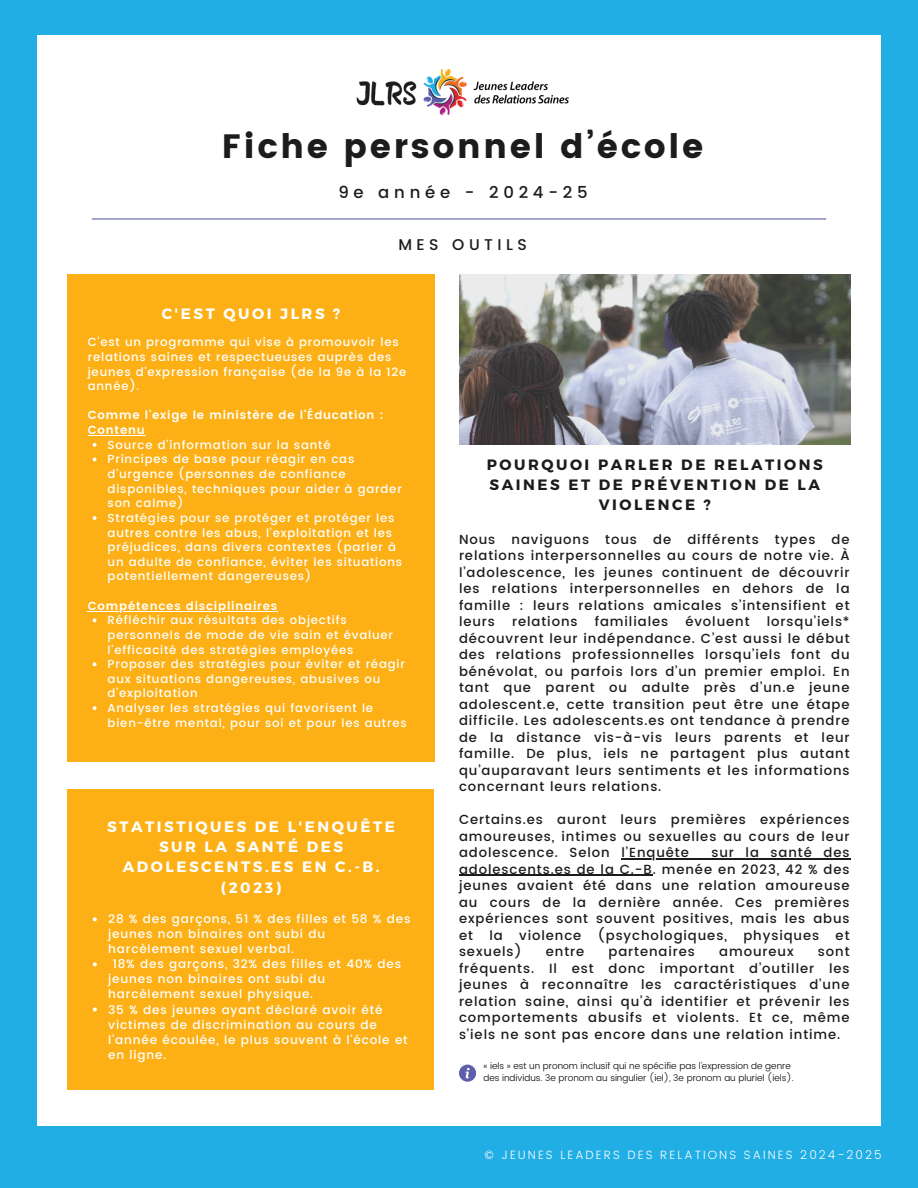
<style>
.page{position:relative;width:918px;height:1188px;background:#21aee4}
.page>*{position:absolute;margin:0;border:0;box-sizing:border-box;transform-origin:0 0}
.t1{font:33.75px "Poppins";letter-spacing:.08em;color:#1c1d1a}
.t2{font:500 16.5px "Poppins";letter-spacing:.29em;color:#1c1d1a}
.t3{font:500 15.6px "Poppins";letter-spacing:.29em;color:#1c1d1a}
.t4{font:700 15px/20.2px "Montserrat";letter-spacing:.17em;color:#fff;text-align:center}
.t5{font:700 15px/20.2px "Montserrat";letter-spacing:.17em;color:#1c1d1a;text-align:center}
.t6{font:500 13.2px/16.5px "Poppins";letter-spacing:.07em;color:#1c1d1a;text-align:justify}
.t7{font:500 12px/15px "Poppins";letter-spacing:.07em;color:#fff}
.t8{font:300 12px "Poppins";letter-spacing:.17em;color:#fff}
.t9{font:500 11.7px/14.7px "Poppins";letter-spacing:.07em;color:#fff}
.t10{font:600 11.7px "Poppins";letter-spacing:.07em;color:#fff}
.t11{font:300 9px/12px "Poppins";color:#000}
</style>
<div class="page">
<div style="left:37px;top:35px;width:844px;height:1090px;background:#fff"></div>
<img style="left:356px;top:70px;width:213px;height:45px">
<hr style="left:92px;top:218px;width:734px;height:2px;background:#5e5fab">
<hr style="left:622px;top:858px;width:68px;height:1px;background:#1c1d1a">
<svg style="left:690px;top:858px;width:21px;height:1px"></svg>
<hr style="left:711px;top:858px;width:140px;height:1px;background:#1c1d1a">
<hr style="left:459px;top:875px;width:194px;height:1px;background:#1c1d1a">
<div style="left:67px;top:274px;width:368px;height:488px;background:#fcb016"></div>
<hr style="left:88px;top:435px;width:58px;height:1px;background:#fff">
<svg style="left:93px;top:443px;width:4px;height:4px"></svg>
<svg style="left:93px;top:458px;width:4px;height:3px"></svg>
<svg style="left:93px;top:516px;width:4px;height:4px"></svg>
<hr style="left:88px;top:611px;width:190px;height:1px;background:#fff">
<svg style="left:93px;top:618px;width:4px;height:4px"></svg>
<svg style="left:93px;top:662px;width:4px;height:4px"></svg>
<svg style="left:93px;top:706px;width:4px;height:4px"></svg>
<svg style="left:459px;top:1065px;width:17px;height:16px"></svg>
<div style="left:67px;top:789px;width:367px;height:300px;background:#fcb016"></div>
<svg style="left:93px;top:917px;width:4px;height:4px"></svg>
<svg style="left:93px;top:962px;width:4px;height:4px"></svg>
<svg style="left:93px;top:1007px;width:4px;height:5px"></svg>
<img style="left:459px;top:274px;width:391px;height:170px">
<h1 class="t1" style="left:222px;top:127px;width:483px">Fiche personnel d’école</h1>
<h2 class="t2" style="left:338px;top:183px;width:251px">9e année - 2024-25</h2>
<h3 class="t3" style="left:398px;top:235px;width:130px">MES OUTILS</h3>
<p class="t4" style="left:162px;top:303px;width:180px">C'EST QUOI JLRS ?</p>
<p class="t9" style="left:88px;top:335px;width:320px">C'est un programme qui vise à promouvoir les relations saines et respectueuses auprès des jeunes d'expression française (de la 9e à la 12e année).</p>
<p class="t10" style="left:88px;top:409px;width:297px">Comme l'exige le ministère de l'Éducation :</p>
<p class="t10" style="left:88px;top:423px;width:58px">Contenu</p>
<p class="t9" style="left:108px;top:437px;width:224px">Source d'information sur la santé</p>
<p class="t9" style="left:108px;top:452px;width:296px">Principes de base pour réagir en cas d'urgence (personnes de confiance disponibles, techniques pour aider à garder son calme)</p>
<h2 class="t9" style="left:108px;top:511px;width:296px">Stratégies pour se protéger et protéger les autres contre les abus, l'exploitation et les préjudices, dans divers contextes (parler à un adulte de confiance, éviter les situations potentiellement dangereuses)</h2>
<p class="t10" style="left:88px;top:599px;width:191px">Compétences disciplinaires</p>
<p class="t9" style="left:108px;top:613px;width:287px">Réfléchir aux résultats des objectifs personnels de mode de vie sain et évaluer l'efficacité des stratégies employées</p>
<p class="t9" style="left:108px;top:657px;width:299px">Proposer des stratégies pour éviter et réagir aux situations dangereuses, abusives ou d'exploitation</p>
<h2 class="t9" style="left:108px;top:701px;width:301px">Analyser les stratégies qui favorisent le bien-être mental, pour soi et pour les autres</h2>
<h5 class="t4" style="left:107px;top:816px;width:289px">STATISTIQUES DE L'ENQUÊTE<br>SUR LA SANTÉ DES<br>ADOLESCENTS.ES EN C.-B. (2023)</h5>
<p class="t7" style="left:108px;top:912px;width:304px">28 % des garçons, 51 % des filles et 58 % des jeunes non binaires ont subi du harcèlement sexuel verbal.</p>
<p class="t7" style="left:108px;top:957px;width:294px;text-indent:4px">18% des garçons, 32% des filles et 40% des jeunes non binaires ont subi du harcèlement sexuel physique.</p>
<h4 class="t7" style="left:108px;top:1002px;width:301px">35 % des jeunes ayant déclaré avoir été victimes de discrimination au cours de l'année écoulée, le plus souvent à l'école et en ligne.</h4>
<h2 class="t5" style="left:487px;top:454px;width:338px">POURQUOI PARLER DE RELATIONS<br>SAINES ET DE PRÉVENTION DE LA<br>VIOLENCE ?</h2>
<p class="t6" style="left:459px;top:531px;width:392px">Nous naviguons tous de différents types de relations interpersonnelles au cours de notre vie. À l’adolescence, les jeunes continuent de découvrir les relations interpersonnelles en dehors de la famille : leurs relations amicales s’intensifient et leurs</p>
<p class="t6" style="left:459px;top:614px;width:392px;text-indent:308px">lorsqu’iels* découvrent leur indépendance. C’est aussi le début des relations professionnelles lorsqu’iels font du bénévolat, ou parfois lors d’un premier emploi. En tant que parent ou adulte près d’un.e jeune adolescent.e, cette transition peut être une étape difficile. Les adolescents.es ont tendance à prendre de la distance vis-à-vis leurs parents et leur famille. De plus, iels ne partagent plus autant qu’auparavant leurs sentiments et les informations concernant leurs relations.</p>
<p class="t6" style="left:459px;top:811px;width:392px">Certains.es auront leurs premières expériences amoureuses, intimes ou sexuelles au cours de leur adolescence. Selon</p>
<p class="t6" style="left:512px;top:614px;width:67px">relations</p>
<p class="t6" style="left:595px;top:614px;width:75px">familiales</p>
<p class="t6" style="left:685px;top:614px;width:66px">évoluent</p>
<p class="t6" style="left:622px;top:844px;width:69px">l’Enquête</p>
<p class="t6" style="left:459px;top:844px;width:392px;text-indent:252px">sur la santé des adolescents.es de la C.-B. menée en 2023, 42 % des jeunes avaient été dans une relation amoureuse au cours de la dernière année. Ces premières expériences sont souvent positives, mais les abus et la violence (psychologiques, physiques et sexuels)</p>
<p class="t6" style="left:546px;top:943px;width:40px">entre</p>
<p class="t6" style="left:609px;top:943px;width:88px">partenaires</p>
<p class="t6" style="left:719px;top:943px;width:76px">amoureux</p>
<p class="t6" style="left:459px;top:943px;width:392px;text-indent:359px">sont fréquents. Il est donc important d’outiller les jeunes à reconnaître les caractéristiques d’une relation saine, ainsi qu’à identifier et prévenir les comportements abusifs et violents. Et ce, même s’iels ne sont pas encore dans une relation intime.</p>
<h5 class="t11" style="left:483px;top:1060px;width:312px">« iels » est un pronom inclusif qui ne spécifie pas l'expression de genre des individus. 3e pronom au singulier (iel), 3e pronom au pluriel (iels).</h5>
<p class="t8" style="left:484px;top:1148px;width:399px">© JEUNES LEADERS DES RELATIONS SAINES 2024-2025</p>
</div>
